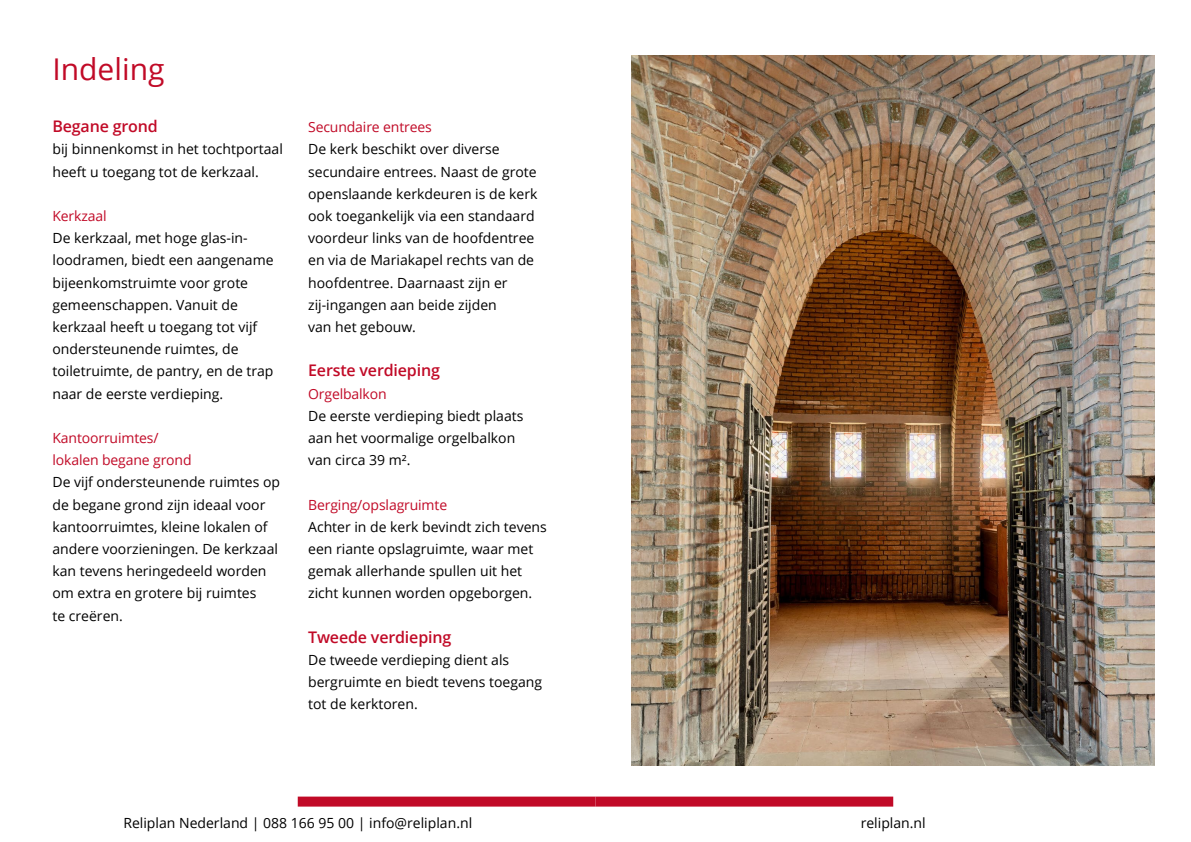
<style>
.page{position:relative;width:1191px;height:842px;background:#fff}
.page>*{position:absolute;margin:0;border:0;box-sizing:border-box;transform-origin:0 0}
.t1{font:30px "Open Sans";color:#c10a27}
.t2{font:600 16px "Open Sans";letter-spacing:-.01em;color:#c10a27}
.t3{font:14px/22.2px "Open Sans";color:#000}
.t4{font:14px/22.2px "Open Sans";letter-spacing:-.01em;color:#c10a27}
</style>
<div class="page">
<div style="left:298px;top:796px;width:297px;height:10px;background:#c10a27"></div>
<div style="left:595px;top:796px;width:298px;height:10px;background:#c10a27"></div>
<img style="left:631px;top:55px;width:523px;height:710px">
<p class="t1" style="left:52px;top:49px;width:114px">Indeling</p>
<p class="t2" style="left:52px;top:115px;width:107px">Begane grond</p>
<p class="t3" style="left:52px;top:138px;width:232px">bij binnenkomst in het tochtportaal heeft u toegang tot de kerkzaal.</p>
<p class="t4" style="left:52px;top:204px;width:56px">Kerkzaal</p>
<p class="t3" style="left:52px;top:227px;width:223px">De kerkzaal, met hoge glas-in&shy;loodramen, biedt een aangename bijeenkomstruimte voor grote gemeenschappen. Vanuit de kerkzaal heeft u toegang tot vijf ondersteunende ruimtes, de toiletruimte, de pantry, en de trap naar de eerste verdieping.</p>
<p class="t4" style="left:52px;top:426px;width:141px">Kantoorruimtes/ lokalen begane grond</p>
<p class="t3" style="left:52px;top:471px;width:229px">De vijf ondersteunende ruimtes op de begane grond zijn ideaal voor kantoorruimtes, kleine lokalen of andere voorzieningen. De kerkzaal kan tevens heringedeeld worden om extra en grotere bij ruimtes<br>te creëren.</p>
<p class="t4" style="left:308px;top:116px;width:125px">Secundaire entrees</p>
<p class="t3" style="left:308px;top:138px;width:231px">De kerk beschikt over diverse secundaire entrees. Naast de grote openslaande kerkdeuren is de kerk ook toegankelijk via een standaard voordeur links van de hoofdentree en via de Mariakapel rechts van de hoofdentree. Daarnaast zijn er zij-ingangen aan beide zijden<br>van het gebouw.</p>
<p class="t2" style="left:308px;top:360px;width:133px">Eerste verdieping</p>
<p class="t4" style="left:308px;top:382px;width:80px">Orgelbalkon</p>
<p class="t3" style="left:308px;top:404px;width:217px">De eerste verdieping biedt plaats aan het voormalige orgelbalkon van circa 39 m².</p>
<p class="t4" style="left:308px;top:493px;width:140px">Berging/opslagruimte</p>
<p class="t3" style="left:308px;top:515px;width:240px">Achter in de kerk bevindt zich tevens een riante opslagruimte, waar met gemak allerhande spullen uit het zicht kunnen worden opgeborgen.</p>
<p class="t2" style="left:308px;top:626px;width:145px">Tweede verdieping</p>
<p class="t3" style="left:308px;top:648px;width:235px">De tweede verdieping dient als bergruimte en biedt tevens toegang tot de kerktoren.</p>
<p class="t3" style="left:123px;top:811px;width:350px">Reliplan Nederland | 088 166 95 00 | info@reliplan.nl</p>
<p class="t3" style="left:860px;top:811px;width:67px">reliplan.nl</p>
</div>
